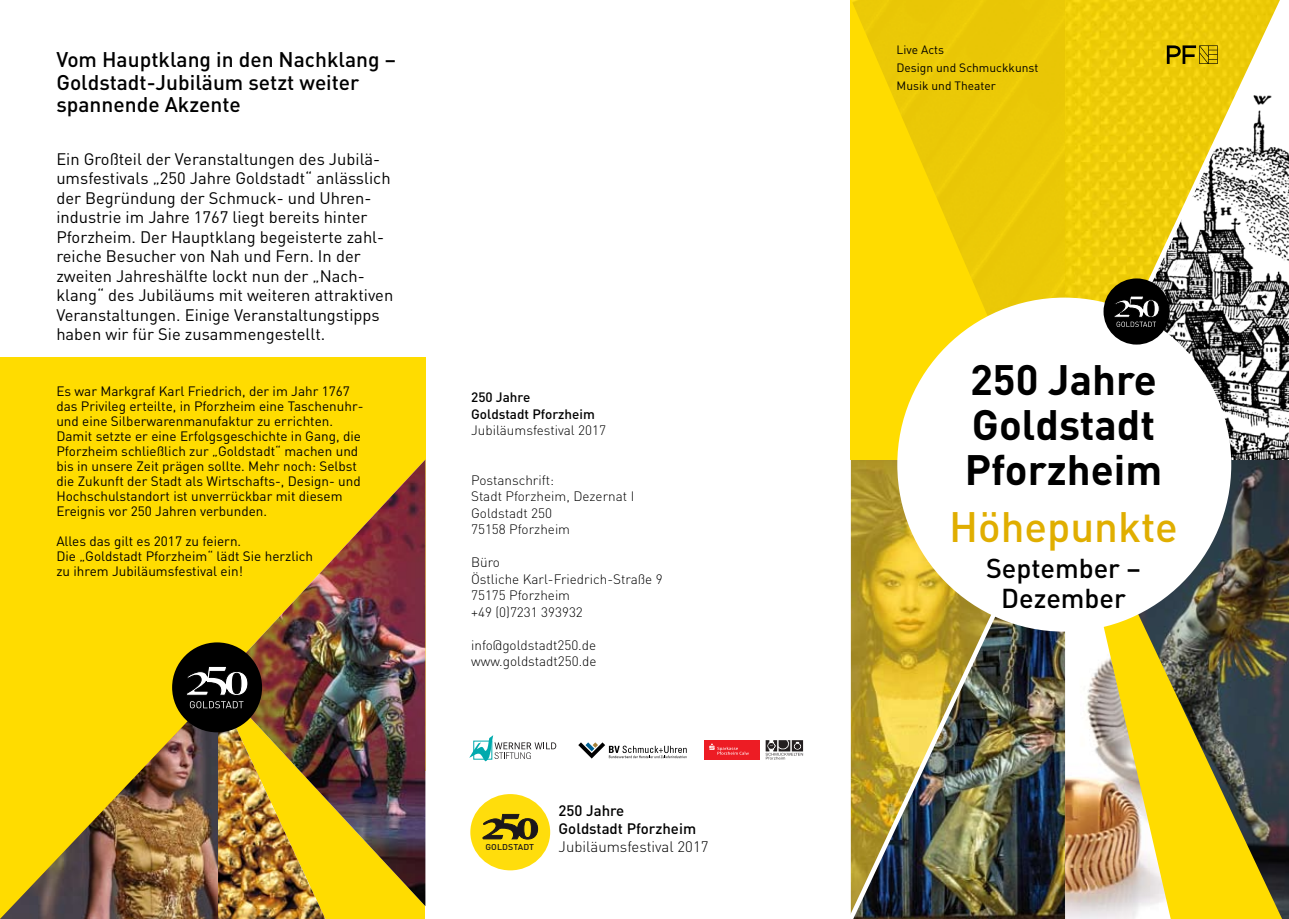
<style>
.page{position:relative;width:1289px;height:919px;background:#fff}
.page>*{position:absolute;margin:0;border:0;box-sizing:border-box;transform-origin:0 0}
.t1{font:700 42px/45px "FFDIN";color:#000}
.t2{font:500 42px "FFDIN";color:#e0ae00}
.t3{font:500 27px/30px "FFDIN";color:#000;text-align:center}
.t4{font:500 21px/22.5px "FFDIN";color:#000}
.t5{font:16.5px/19.5px "FFDIN";color:#000}
.t6{font:500 15px/18px "FFDIN";color:#000}
.t7{font:300 15px "FFDIN";color:#000}
.t8{font:13.5px/15px "FFDIN";color:#000}
.t9{font:300 13.5px/16.5px "FFDIN";color:#000}
.t10{font:500 13.5px/16.5px "FFDIN";color:#000}
.t11{font:12px/18px "FFDIN";color:#000}
.t12{font:500 8.4px "FFDIN";letter-spacing:.01em;color:#1b171b;scale:1.05 1}
</style>
<div class="page">
<div style="left:0;top:357px;width:425px;height:561px;background:#ffdc00"></div>
<img style="left:850px;top:0;width:438px;height:918px">
<img style="left:851px;top:0;width:214px;height:490px">
<svg style="left:1166px;top:45px;width:51px;height:19px"></svg>
<div style="left:897px;top:297px;width:334px;height:334px;background:#fff;border-radius:50%"></div>
<div style="left:1103px;top:278px;width:66px;height:66px;background:#000;border-radius:50%"></div>
<svg style="left:1114px;top:296px;width:45px;height:31px"></svg>
<div style="left:470px;top:794px;width:80px;height:76px;background:#ffdd0c;border-radius:50%"></div>
<svg style="left:482px;top:814px;width:56px;height:25px"></svg>
<svg style="left:578px;top:742px;width:108px;height:16px"></svg>
<svg style="left:469px;top:735px;width:87px;height:26px"></svg>
<div style="left:473px;top:740px;width:19px;height:19px;border:1px solid #00aaad"></div>
<div style="left:704px;top:740px;width:55px;height:19px;background:#ed1c24"></div>
<svg style="left:709px;top:743px;width:39px;height:11px"></svg>
<svg style="left:765px;top:740px;width:38px;height:19px"></svg>
<img style="left:1px;top:694px;width:185px;height:224px">
<img style="left:234px;top:460px;width:191px;height:446px">
<div style="left:172px;top:642px;width:90px;height:90px;background:#000;border-radius:50%"></div>
<img style="left:186px;top:666px;width:139px;height:252px">
<h3 class="t4" style="left:56px;top:48px;width:341px">Vom Hauptklang in den Nachklang –<br>Goldstadt-Jubiläum setzt weiter spannende Akzente</h3>
<p class="t5" style="left:56px;top:149px;width:338px">Ein Großteil der Veranstaltungen des Jubilä&shy;umsfestivals „250 Jahre Goldstadt“ anlässlich der Begründung der Schmuck- und Uhren&shy;industrie im Jahre 1767 liegt bereits hinter Pforzheim. Der Hauptklang begeisterte zahl&shy;reiche Besucher von Nah und Fern. In der zweiten Jahreshälfte lockt nun der „Nach&shy;klang“ des Jubiläums mit weiteren attraktiven Veranstaltungen. Einige Veranstaltungstipps haben wir für Sie zusammengestellt.</p>
<p class="t8" style="left:56px;top:383px;width:308px">Es war Markgraf Karl Friedrich, der im Jahr 1767 das Privileg erteilte, in Pforzheim eine Taschenuhr&shy;und eine Silberwarenmanufaktur zu errichten.<br>Damit setzte er eine Erfolgsgeschichte in Gang, die Pforzheim schließlich zur „Goldstadt“ machen und bis in unsere Zeit prägen sollte. Mehr noch: Selbst die Zukunft der Stadt als Wirtschafts-, Design- und Hochschulstandort ist unverrückbar mit diesem Ereignis vor 250 Jahren verbunden.</p>
<p class="t8" style="left:56px;top:533px;width:258px">Alles das gilt es 2017 zu feiern.<br>Die „Goldstadt Pforzheim“ lädt Sie herzlich zu ihrem Jubiläumsfestival ein!</p>
<p class="t10" style="left:471px;top:389px;width:125px">250 Jahre<br>Goldstadt Pforzheim</p>
<p class="t9" style="left:471px;top:422px;width:136px">Jubiläumsfestival 2017</p>
<p class="t9" style="left:471px;top:471px;width:165px">Postanschrift:<br>Stadt Pforzheim, Dezernat I<br>Goldstadt 250<br>75158 Pforzheim</p>
<p class="t9" style="left:471px;top:554px;width:193px">Büro<br>Östliche Karl-Friedrich-Straße 9<br>75175 Pforzheim<br>+49 (0)7231 393932</p>
<p class="t9" style="left:471px;top:636px;width:127px">info@goldstadt250.de www.goldstadt250.de</p>
<p class="t12" style="left:485px;top:841px;width:48px">GOLDSTADT</p>
<p class="t6" style="left:558px;top:801px;width:139px">250 Jahre<br>Goldstadt Pforzheim</p>
<p class="t7" style="left:558px;top:837px;width:151px">Jubiläumsfestival 2017</p>
<p class="t11" style="left:896px;top:41px;width:143px">Live Acts<br>Design und Schmuckkunst<br>Musik und Theater</p>
<h1 class="t1" style="left:964px;top:356px;width:199px">250 Jahre<br>Goldstadt<br>Pforzheim</h1>
<h1 class="t2" style="left:949px;top:499px;width:230px">Höhepunkte</h1>
<h2 class="t3" style="left:986px;top:552px;width:156px">September –<br>Dezember</h2>
</div>
